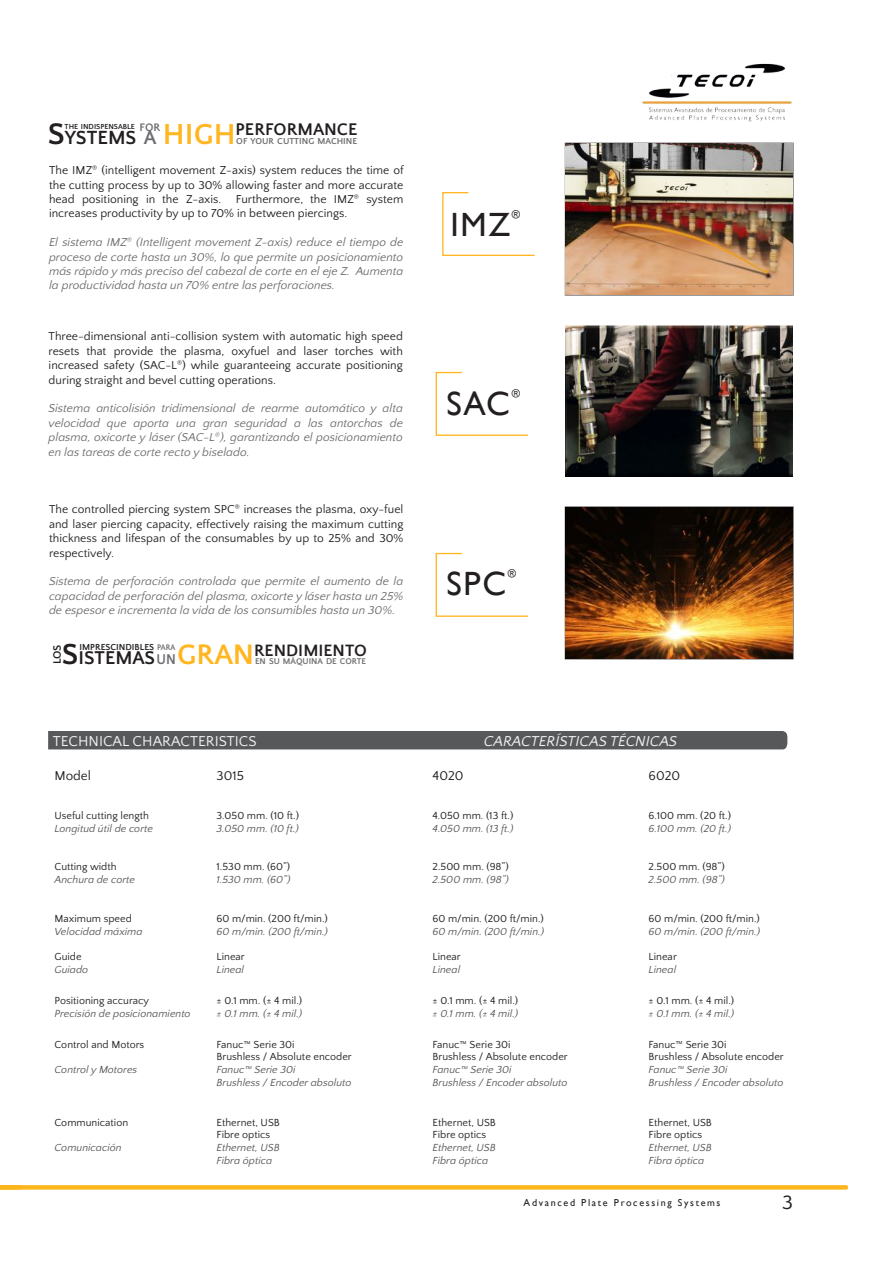
<style>
.page{position:relative;width:893px;height:1263px;background:#fff}
.page>*{position:absolute;margin:0;border:0;box-sizing:border-box;transform-origin:0 0}
.t1{font:33.6px "Gill Sans";letter-spacing:.05em;color:#231f20}
.t2{font:20.4px "Quattrocento Sans";color:#231f20}
.t3{font:700 19.95px "Quattrocento Sans";color:#231f20}
.t4{font:700 19.35px "Quattrocento Sans";color:#231f20}
.t5{font:700 17.7px "Quattrocento Sans";color:#231f20}
.t6{font:700 17.25px "Quattrocento Sans";color:#231f20}
.t7{font:15px "Quattrocento Sans";color:#f2f3f4}
.t8{font:italic 15px "Quattrocento Sans";color:#f2f3f4}
.t9{font:13.35px "Quattrocento Sans";color:#231f20}
.t10{font:12px/14.4px "Quattrocento Sans";color:#231f20;text-align:justify}
.t11{font:italic 12px/14.4px "Quattrocento Sans";color:#6c6d70;text-align:justify}
.t12{font:11.25px "Gill Sans";color:#231f20}
.t13{font:700 11.25px "Quattrocento Sans";color:#231f20}
.t14{font:italic 10.8px "Quattrocento Sans";color:#57585a}
.t15{font:10.8px "Quattrocento Sans";color:#231f20}
.t16{font:10.05px "Gill Sans";letter-spacing:.165em;color:#231f20}
.t17{font:700 9.15px "Quattrocento Sans";color:#231f20}
.t18{font:700 9px "Quattrocento Sans";color:#6c6d70}
.t19{font:700 8.7px "Quattrocento Sans";color:#6c6d70}
.t20{font:700 7.65px "Quattrocento Sans";color:#231f20}
.s1{font-size:31.35px}
.s2{font-size:19.95px;color:#6c6d70}
.s3{font-size:30.3px;color:#ffb620}
.s4{font-size:11.4px;color:#6c6d70}
.s5{font-size:30.45px}
.s6{font-size:8.4px;color:#6c6d70}
.s7{font-size:29.55px;color:#ffb620}
</style>
<div class="page">
<svg style="left:442px;top:192px;width:93px;height:64px"></svg>
<svg style="left:435px;top:371px;width:93px;height:65px"></svg>
<svg style="left:435px;top:552px;width:93px;height:65px"></svg>
<svg style="left:565px;top:143px;width:229px;height:153px"></svg>
<img style="left:566px;top:144px;width:226px;height:150px">
<svg style="left:565px;top:506px;width:229px;height:153px"></svg>
<img style="left:566px;top:507px;width:226px;height:151px">
<img style="left:566px;top:325px;width:227px;height:151px">
<div style="left:48px;top:731px;width:739px;height:18px;background:#57585a"></div>
<img style="left:642px;top:63px;width:150px;height:59px">
<svg style="left:0;top:1185px;width:848px;height:4px;background:#fcb824"></svg>
<h3 class="t3" style="left:48px;top:127px;width:90px"><span class="s1">S</span>YSTEMS</h3>
<h3 class="t5" style="left:144px;top:120px;width:215px"><span class="s2">A</span> <span class="s3">HIGH</span>PERFORMANCE</h3>
<p class="t20" style="left:65px;top:122px;width:97px">THE INDISPENSABLE <span class="s4">FOR</span></p>
<p class="t18" style="left:236px;top:136px;width:122px">OF YOUR CUTTING MACHINE</p>
<p class="t10" style="left:49px;top:163px;width:356px">The IMZ<sup>®</sup> (intelligent movement Z-axis) system reduces the time of the cutting process by up to 30% allowing faster and more accurate head positioning in the Z-axis. Furthermore, the IMZ<sup>®</sup> system increases productivity by up to 70% in between piercings.</p>
<p class="t11" style="left:49px;top:235px;width:356px">El sistema IMZ<sup>®</sup> (Intelligent movement Z-axis) reduce el tiempo de proceso de corte hasta un 30%, lo que permite un posicionamiento más rápido y más preciso del cabezal de corte en el eje Z. Aumenta la productividad hasta un 70% entre las perforaciones.</p>
<p class="t10" style="left:49px;top:330px;width:356px">Three-dimensional anti-collision system with automatic high speed resets that provide the plasma, oxyfuel and laser torches with increased safety (SAC-L<sup>®</sup>) while guaranteeing accurate positioning during straight and bevel cutting operations.</p>
<p class="t11" style="left:49px;top:402px;width:356px">Sistema anticolisión tridimensional de rearme automático y alta velocidad que aporta una gran seguridad a las antorchas de plasma, oxicorte y láser (SAC-L<sup>®</sup>), garantizando el posicionamiento en las tareas de corte recto y biselado.</p>
<p class="t10" style="left:49px;top:503px;width:356px">The controlled piercing system SPC<sup>®</sup> increases the plasma, oxy-fuel and laser piercing capacity, effectively raising the maximum cutting thickness and lifespan of the consumables by up to 25% and 30% respectively.</p>
<p class="t11" style="left:49px;top:575px;width:356px">Sistema de perforación controlada que permite el aumento de la capacidad de perforación del plasma, oxicorte y láser hasta un 25% de espesor e incrementa la vida de los consumibles hasta un 30%.</p>
<h3 class="t4" style="left:62px;top:647px;width:95px"><span class="s5">S</span>ISTEMAS</h3>
<p class="t17" style="left:80px;top:642px;width:97px">IMPRESCINDIBLES <span class="s6">PARA</span></p>
<h3 class="t6" style="left:157px;top:641px;width:212px"><sub>UN</sub><span class="s7">GRAN</span>RENDIMIENTO</h3>
<p class="t13" style="left:51px;top:664px;width:21px;rotate:-90deg">LOS</p>
<p class="t19" style="left:255px;top:657px;width:113px">EN SU MÁQUINA DE CORTE</p>
<h1 class="t1" style="left:450px;top:206px;width:61px">IMZ</h1>
<p class="t12" style="left:512px;top:208px;width:10px">®</p>
<h1 class="t1" style="left:446px;top:385px;width:65px">SAC</h1>
<p class="t12" style="left:512px;top:387px;width:10px">®</p>
<h1 class="t1" style="left:446px;top:564px;width:61px">SPC</h1>
<p class="t12" style="left:508px;top:566px;width:10px">®</p>
<p class="t7" style="left:53px;top:733px;width:205px">TECHNICAL CHARACTERISTICS</p>
<p class="t8" style="left:484px;top:733px;width:195px">CARACTERÍSTICAS TÉCNICAS</p>
<p class="t9" style="left:55px;top:769px;width:38px">Model</p>
<p class="t9" style="left:217px;top:769px;width:29px">3015</p>
<p class="t9" style="left:433px;top:769px;width:33px">4020</p>
<p class="t9" style="left:649px;top:769px;width:33px">6020</p>
<p class="t15" style="left:55px;top:810px;width:96px">Useful cutting length</p>
<p class="t15" style="left:217px;top:810px;width:84px">3.050 mm. (10 ft.)</p>
<p class="t15" style="left:433px;top:810px;width:82px">4.050 mm. (13 ft.)</p>
<p class="t15" style="left:649px;top:810px;width:84px">6.100 mm. (20 ft.)</p>
<p class="t14" style="left:55px;top:822px;width:100px">Longitud útil de corte</p>
<p class="t14" style="left:217px;top:822px;width:84px">3.050 mm. (10 ft.)</p>
<p class="t14" style="left:433px;top:822px;width:82px">4.050 mm. (13 ft.)</p>
<p class="t14" style="left:649px;top:822px;width:84px">6.100 mm. (20 ft.)</p>
<p class="t15" style="left:55px;top:861px;width:64px">Cutting width</p>
<p class="t15" style="left:217px;top:861px;width:75px">1.530 mm. (60”)</p>
<p class="t15" style="left:433px;top:861px;width:78px">2.500 mm. (98”)</p>
<p class="t15" style="left:649px;top:861px;width:78px">2.500 mm. (98”)</p>
<p class="t14" style="left:55px;top:874px;width:82px">Anchura de corte</p>
<p class="t14" style="left:217px;top:874px;width:75px">1.530 mm. (60”)</p>
<p class="t14" style="left:433px;top:874px;width:78px">2.500 mm. (98”)</p>
<p class="t14" style="left:649px;top:874px;width:78px">2.500 mm. (98”)</p>
<p class="t15" style="left:55px;top:913px;width:79px">Maximum speed</p>
<p class="t15" style="left:217px;top:913px;width:113px">60 m/min. (200 ft/min.)</p>
<p class="t15" style="left:433px;top:913px;width:113px">60 m/min. (200 ft/min.)</p>
<p class="t15" style="left:649px;top:913px;width:113px">60 m/min. (200 ft/min.)</p>
<p class="t14" style="left:55px;top:925px;width:90px">Velocidad máxima</p>
<p class="t14" style="left:217px;top:925px;width:113px">60 m/min. (200 ft/min.)</p>
<p class="t14" style="left:433px;top:925px;width:113px">60 m/min. (200 ft/min.)</p>
<p class="t14" style="left:649px;top:925px;width:113px">60 m/min. (200 ft/min.)</p>
<p class="t15" style="left:55px;top:951px;width:29px">Guide</p>
<p class="t15" style="left:217px;top:951px;width:30px">Linear</p>
<p class="t15" style="left:433px;top:951px;width:30px">Linear</p>
<p class="t15" style="left:649px;top:951px;width:30px">Linear</p>
<p class="t14" style="left:55px;top:964px;width:35px">Guiado</p>
<p class="t14" style="left:217px;top:964px;width:29px">Lineal</p>
<p class="t14" style="left:433px;top:964px;width:29px">Lineal</p>
<p class="t14" style="left:649px;top:964px;width:29px">Lineal</p>
<p class="t15" style="left:55px;top:995px;width:96px">Positioning accuracy</p>
<p class="t15" style="left:217px;top:995px;width:87px">± 0.1 mm. (± 4 mil.)</p>
<p class="t15" style="left:433px;top:995px;width:87px">± 0.1 mm. (± 4 mil.)</p>
<p class="t15" style="left:649px;top:995px;width:87px">± 0.1 mm. (± 4 mil.)</p>
<p class="t14" style="left:55px;top:1008px;width:138px">Precisión de posicionamiento</p>
<p class="t14" style="left:217px;top:1008px;width:87px">± 0.1 mm. (± 4 mil.)</p>
<p class="t14" style="left:433px;top:1008px;width:87px">± 0.1 mm. (± 4 mil.)</p>
<p class="t14" style="left:649px;top:1008px;width:87px">± 0.1 mm. (± 4 mil.)</p>
<p class="t15" style="left:55px;top:1039px;width:91px">Control and Motors</p>
<p class="t15" style="left:217px;top:1039px;width:80px">Fanuc™ Serie 30i</p>
<p class="t15" style="left:433px;top:1039px;width:80px">Fanuc™ Serie 30i</p>
<p class="t15" style="left:649px;top:1039px;width:80px">Fanuc™ Serie 30i</p>
<p class="t15" style="left:217px;top:1051px;width:137px">Brushless / Absolute encoder</p>
<p class="t15" style="left:433px;top:1051px;width:137px">Brushless / Absolute encoder</p>
<p class="t15" style="left:649px;top:1051px;width:137px">Brushless / Absolute encoder</p>
<p class="t14" style="left:55px;top:1063px;width:84px">Control y Motores</p>
<p class="t14" style="left:217px;top:1063px;width:81px">Fanuc™ Serie 30i</p>
<p class="t14" style="left:433px;top:1063px;width:81px">Fanuc™ Serie 30i</p>
<p class="t14" style="left:649px;top:1063px;width:81px">Fanuc™ Serie 30i</p>
<p class="t14" style="left:217px;top:1076px;width:136px">Brushless / Encoder absoluto</p>
<p class="t14" style="left:433px;top:1076px;width:136px">Brushless / Encoder absoluto</p>
<p class="t14" style="left:649px;top:1076px;width:136px">Brushless / Encoder absoluto</p>
<p class="t15" style="left:55px;top:1116px;width:75px">Communication</p>
<p class="t15" style="left:217px;top:1116px;width:65px">Ethernet, USB</p>
<p class="t15" style="left:433px;top:1116px;width:65px">Ethernet, USB</p>
<p class="t15" style="left:649px;top:1116px;width:65px">Ethernet, USB</p>
<p class="t15" style="left:217px;top:1129px;width:55px">Fibre optics</p>
<p class="t15" style="left:433px;top:1129px;width:55px">Fibre optics</p>
<p class="t15" style="left:649px;top:1129px;width:55px">Fibre optics</p>
<p class="t14" style="left:55px;top:1142px;width:69px">Comunicación</p>
<p class="t14" style="left:217px;top:1142px;width:65px">Ethernet, USB</p>
<p class="t14" style="left:433px;top:1142px;width:65px">Ethernet, USB</p>
<p class="t14" style="left:649px;top:1142px;width:65px">Ethernet, USB</p>
<p class="t14" style="left:217px;top:1155px;width:57px">Fibra óptica</p>
<p class="t14" style="left:433px;top:1155px;width:57px">Fibra óptica</p>
<p class="t14" style="left:649px;top:1155px;width:57px">Fibra óptica</p>
<p class="t16" style="left:524px;top:1197px;width:198px">Advanced Plate Processing Systems</p>
<h2 class="t2" style="left:782px;top:1191px;width:12px">3</h2>
</div>
